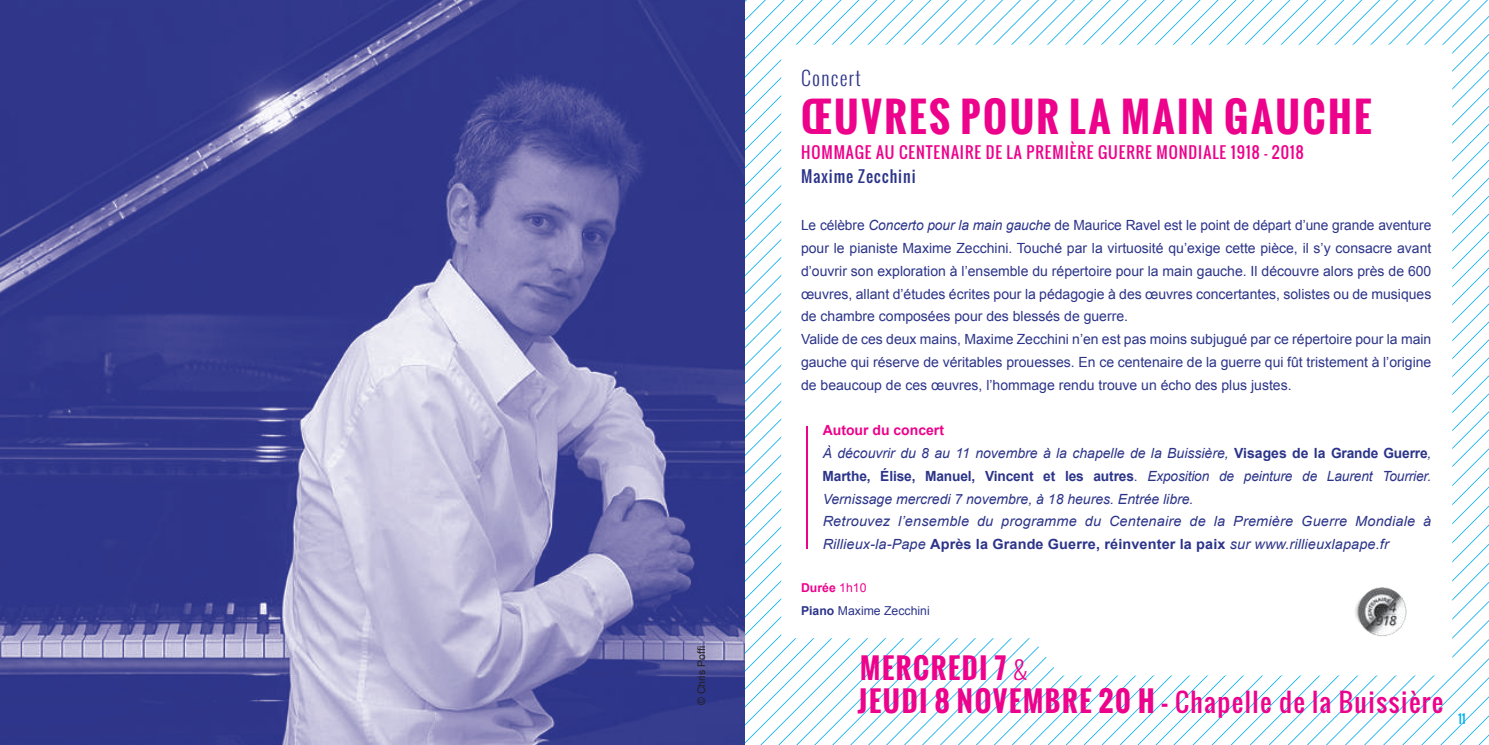
<style>
.page{position:relative;width:1489px;height:745px;background:#fff}
.page>*{position:absolute;margin:0;border:0;box-sizing:border-box;transform-origin:0 0}
.t1{font:700 40.25px "Oswald";letter-spacing:.06em;color:#ed028c}
.t2{font:700 28px "Oswald";letter-spacing:.06em;color:#ed028c}
.t3{font:25.55px "Oswald";letter-spacing:.06em;color:#ed028c}
.t4{font:300 19.25px "Oswald";letter-spacing:.06em;color:#2c3489}
.t5{font:15.75px "Oswald";letter-spacing:.06em;color:#ed028c}
.t6{font:15.75px "Oswald";letter-spacing:.06em;color:#2c3489}
.t7{font:14px/22.8px "Arial";color:#2c3489}
.t8{font:italic 14px/22.8px "Arial";letter-spacing:.01em;color:#2c3489}
.t9{font:12.25px/22.8px "Arial";color:#2c3489}
.t10{font:12.25px "Oswald";color:#00aeef}
.t11{font:10.5px "Arial";color:#231f20}
.s1{font-style:italic}
.s2{font-weight:700;font-style:normal;color:#ed028c}
.s3{font-weight:700;font-style:normal}
.s4{font-style:normal}
.s5{font-weight:700;color:#ed028c}
.s6{color:#ed028c}
.s7{font-weight:700}
.s8{font-weight:300;font-size:24.5px}
.s9{font-weight:700;font-size:28px}
</style>
<div class="page">
<svg style="left:744px;top:0;width:743px;height:743px"></svg>
<svg style="left:744px;top:0;width:725px;height:725px"></svg>
<svg style="left:744px;top:0;width:707px;height:707px"></svg>
<svg style="left:744px;top:0;width:689px;height:689px"></svg>
<svg style="left:744px;top:175px;width:37px;height:30px"></svg>
<svg style="left:744px;top:0;width:398px;height:147px"></svg>
<img style="left:0;top:0;width:744px;height:744px">
<svg style="left:781px;top:45px;width:670px;height:630px"></svg>
<hr style="left:806px;top:425px;width:1px;height:123px;background:#ed028c">
<img style="left:1353px;top:585px;width:61px;height:53px">
<p class="t11" style="left:694px;top:704px;width:61px;rotate:-90deg">© Chris Poffi</p>
<h3 class="t4" style="left:801px;top:64px;width:61px">Concert</h3>
<h1 class="t1" style="left:801px;top:87px;width:572px">ŒUVRES POUR LA MAIN GAUCHE</h1>
<p class="t5" style="left:801px;top:140px;width:504px">HOMMAGE AU CENTENAIRE DE LA PREMIÈRE GUERRE MONDIALE 1918 - 2018</p>
<p class="t6" style="left:801px;top:164px;width:116px">Maxime Zecchini</p>
<p class="t7" style="left:801px;top:214px;width:631px">Le célèbre <span class="s1">Concerto pour la main gauche</span> de Maurice Ravel est le point de départ d’une grande aventure pour le pianiste Maxime Zecchini. Touché par la virtuosité qu’exige cette pièce, il s’y consacre avant d’ouvrir son exploration à l’ensemble du répertoire pour la main gauche. Il découvre alors près de 600 œuvres, allant d’études écrites pour la pédagogie à des œuvres concertantes, solistes ou de musiques de chambre composées pour des blessés de guerre.<br>Valide de ces deux mains, Maxime Zecchini n’en est pas moins subjugué par ce répertoire pour la main gauche qui réserve de véritables prouesses. En ce centenaire de la guerre qui fût tristement à l’origine de beaucoup de ces œuvres, l’hommage rendu trouve un écho des plus justes.</p>
<p class="t8" style="left:822px;top:419px;width:610px"><span class="s2">Autour du concert<br></span>À découvrir du 8 au 11 novembre à la chapelle de la Buissière, <span class="s3">Visages de la Grande Guerre</span>, <span class="s3">Marthe, Élise, Manuel, Vincent et les autres</span><span class="s4">.</span> Exposition de peinture de Laurent Tourrier.<br>Vernissage mercredi 7 novembre, à 18 heures. Entrée libre.<br>Retrouvez l’ensemble du programme du Centenaire de la Première Guerre Mondiale à Rillieux-la-Pape <span class="s3">Après la Grande Guerre, réinventer la paix</span> sur www.rillieuxlapape.fr</p>
<p class="t9" style="left:801px;top:576px;width:130px"><span class="s5">Durée</span> <span class="s6">1h10<br></span><span class="s7">Piano</span> Maxime Zecchini</p>
<h2 class="t2" style="left:860px;top:647px;width:168px">MERCREDI 7 <span class="s8">&amp;</span></h2>
<h3 class="t3" style="left:857px;top:682px;width:586px"><span class="s9">JEUDI 8 NOVEMBRE 20 H -</span> Chapelle de la Buissière</h3>
<p class="t10" style="left:1457px;top:709px;width:9px">11</p>
</div>
